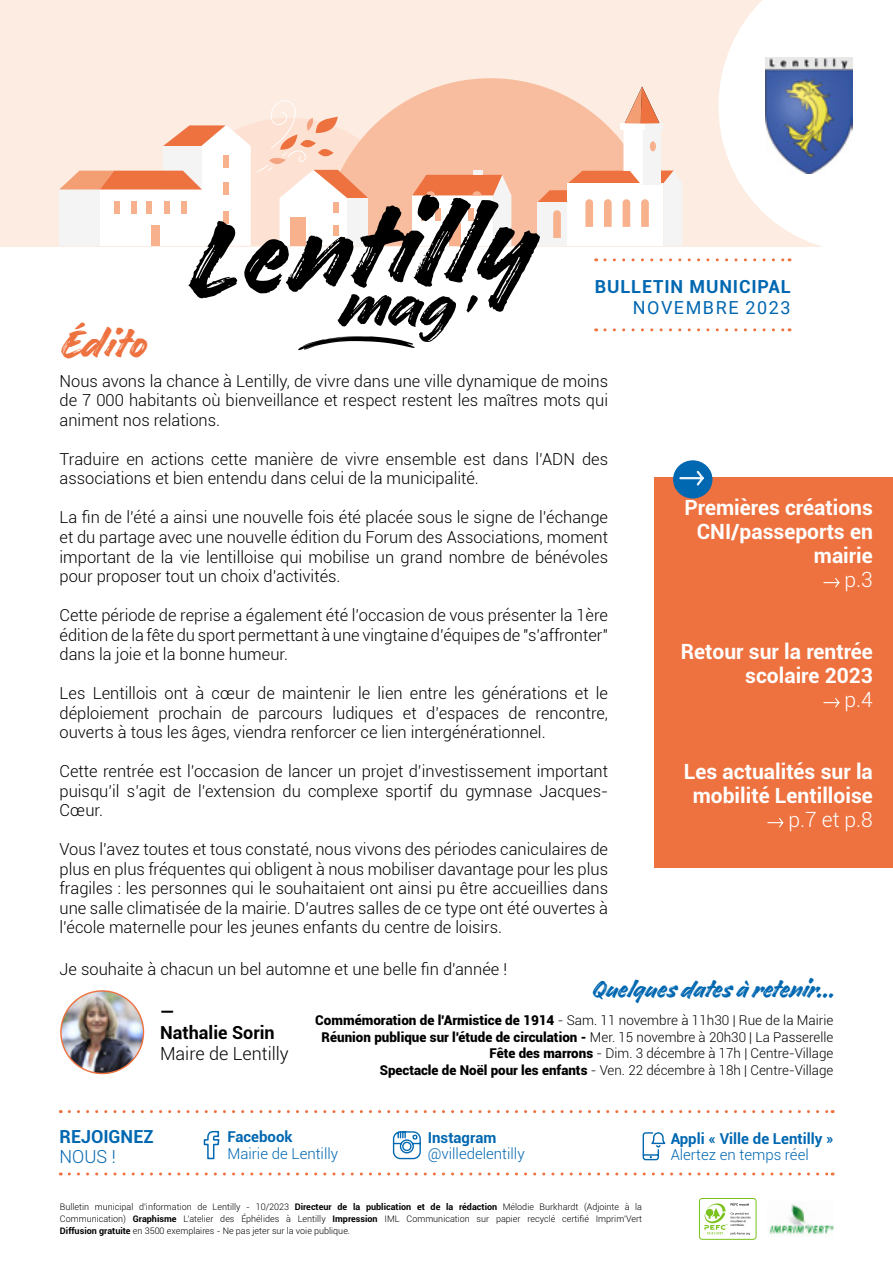
<style>
.page{position:relative;width:893px;height:1263px;background:#fff}
.page>*{position:absolute;margin:0;border:0;box-sizing:border-box;transform-origin:0 0}
.t1{font:45px "Handelson Two";letter-spacing:.04em;color:#ee7240}
.t2{font:27px "Handelson Two";color:#0067b1}
.t3{font:700 21px/24px "Roboto";color:#fff;text-align:right}
.t4{font:300 21px "Roboto";color:#fff}
.t5{font:700 18px "Roboto";letter-spacing:.05em;color:#0067b1}
.t6{font:300 18px "Roboto";color:#000}
.t7{font:700 18px/21px "Roboto";color:#000}
.t8{font:18px "Roboto";letter-spacing:.085em;color:#0067b1}
.t9{font:700 18px "Roboto";color:#0067b1}
.t10{font:300 18px "Roboto";color:#0067b1}
.t11{font:300 16.5px/19.5px "Roboto";color:#000;text-align:justify}
.t12{font:300 15px "Roboto";color:#0067b1}
.t13{font:700 15px "Roboto";color:#0067b1}
.t14{font:300 13.5px/16.5px "Roboto";color:#000;text-align:right}
.t15{font:300 9px/12px "Roboto";color:#000;text-align:justify}
.s1{font-weight:900}
.s2{font-weight:700}
</style>
<div class="page">
<div style="left:0;top:0;width:893px;height:247px;background:#fdece2"></div>
<svg style="left:437px;top:78px;width:206px;height:9px"></svg>
<div style="left:720px;top:0;width:173px;height:262px;background:#fff"></div>
<img style="left:766px;top:57px;width:86px;height:116px">
<div style="left:655px;top:478px;width:238px;height:390px;background:#ee7240"></div>
<img style="left:61px;top:991px;width:82px;height:82px;border-radius:41px">
<svg style="left:823px;top:578px;width:17px;height:10px"></svg>
<svg style="left:823px;top:698px;width:17px;height:10px"></svg>
<svg style="left:767px;top:818px;width:17px;height:10px"></svg>
<svg style="left:69px;top:1110px;width:764px;height:3px"></svg>
<svg style="left:69px;top:1172px;width:764px;height:3px"></svg>
<svg style="left:392px;top:1131px;width:29px;height:29px"></svg>
<svg style="left:642px;top:1132px;width:24px;height:29px"></svg>
<svg style="left:203px;top:1130px;width:17px;height:30px"></svg>
<div style="left:673px;top:460px;width:39px;height:38px;background:#0067b1;border-radius:50%"></div>
<svg style="left:679px;top:470px;width:25px;height:16px"></svg>
<img style="left:769px;top:1204px;width:65px;height:32px">
<div style="left:699px;top:1198px;width:57px;height:41px;border:1px solid #7ac21c;border-radius:3px"></div>
<svg style="left:704px;top:1203px;width:46px;height:32px"></svg>
<svg style="left:59px;top:87px;width:731px;height:264px"></svg>
<h1 class="t1" style="left:59px;top:319px;width:88px">Édito</h1>
<p class="t5" style="left:595px;top:274px;width:198px">BULLETIN MUNICIPAL</p>
<p class="t8" style="left:633px;top:295px;width:159px">NOVEMBRE 2023</p>
<p class="t11" style="left:60px;top:371px;width:550px">Nous avons la chance à Lentilly, de vivre dans une ville dynamique de moins de 7 000 habitants où bienveillance et respect restent les maîtres mots qui animent nos relations.</p>
<p class="t11" style="left:60px;top:449px;width:550px">Traduire en actions cette manière de vivre ensemble est dans l’ADN des associations et bien entendu dans celui de la municipalité.</p>
<p class="t11" style="left:60px;top:507px;width:550px">La fin de l’été a ainsi une nouvelle fois été placée sous le signe de l’échange et du partage avec une nouvelle édition du Forum des Associations, moment important de la vie lentilloise qui mobilise un grand nombre de bénévoles pour proposer tout un choix d’activités.</p>
<p class="t11" style="left:60px;top:605px;width:550px">Cette période de reprise a également été l’occasion de vous présenter la 1ère édition de la fête du sport permettant à une vingtaine d’équipes de "s’affronter" dans la joie et la bonne humeur.</p>
<p class="t11" style="left:60px;top:683px;width:550px">Les Lentillois ont à cœur de maintenir le lien entre les générations et le déploiement prochain de parcours ludiques et d’espaces de rencontre, ouverts à tous les âges, viendra renforcer ce lien intergénérationnel.</p>
<p class="t11" style="left:60px;top:761px;width:550px">Cette rentrée est l’occasion de lancer un projet d’investissement important puisqu’il s’agit de l’extension du complexe sportif du gymnase Jacques-Cœur.</p>
<p class="t11" style="left:60px;top:839px;width:550px">Vous l’avez toutes et tous constaté, nous vivons des périodes caniculaires de plus en plus fréquentes qui obligent à nous mobiliser davantage pour les plus fragiles : les personnes qui le souhaitaient ont ainsi pu être accueillies dans une salle climatisée de la mairie. D’autres salles de ce type ont été ouvertes à l’école maternelle pour les jeunes enfants du centre de loisirs.</p>
<p class="t11" style="left:60px;top:959px;width:449px">Je souhaite à chacun un bel automne et une belle fin d'année !</p>
<p class="t3" style="left:685px;top:495px;width:190px">Premières créations<br>CNI/passeports en mairie</p>
<p class="t4" style="left:844px;top:565px;width:30px">p.3</p>
<p class="t3" style="left:681px;top:639px;width:193px">Retour sur la rentrée scolaire 2023</p>
<p class="t4" style="left:844px;top:685px;width:30px">p.4</p>
<p class="t3" style="left:684px;top:759px;width:191px;text-align:center">Les actualités sur la mobilité Lentilloise</p>
<p class="t4" style="left:788px;top:805px;width:86px">p.7 et p.8</p>
<p class="t7" style="left:160px;top:1000px;width:116px">—<br>Nathalie Sorin</p>
<p class="t6" style="left:160px;top:1041px;width:130px">Maire de Lentilly</p>
<h2 class="t2" style="left:591px;top:974px;width:245px">Quelques dates à retenir...</h2>
<p class="t14" style="left:315px;top:1012px;width:520px"><span class="s1">Commémoration de l'Armistice de 1914</span> - Sam. 11 novembre à 11h30 | Rue de la Mairie <span class="s1">Réunion publique sur l'étude de circulation -</span> Mer. 15 novembre à 20h30 | La Passerelle <span class="s1">Fête des marrons</span> - Dim. 3 décembre à 17h | Centre-Village<br><span class="s1">Spectacle de Noël pour les enfants</span> - Ven. 22 décembre à 18h | Centre-Village</p>
<p class="t9" style="left:60px;top:1124px;width:96px">REJOIGNEZ</p>
<p class="t10" style="left:60px;top:1143px;width:58px">NOUS !</p>
<p class="t13" style="left:227px;top:1126px;width:67px">Facebook</p>
<p class="t12" style="left:227px;top:1143px;width:112px">Mairie de Lentilly</p>
<p class="t13" style="left:428px;top:1127px;width:70px">Instagram</p>
<p class="t12" style="left:428px;top:1143px;width:98px">@villedelentilly</p>
<p class="t13" style="left:671px;top:1128px;width:165px">Appli « Ville de Lentilly »</p>
<p class="t12" style="left:671px;top:1144px;width:140px">Alertez en temps réel</p>
<p class="t15" style="left:60px;top:1201px;width:584px">Bulletin municipal d'information de Lentilly - 10/2023 <span class="s2">Directeur de la publication et de la rédaction</span> Mélodie Burkhardt (Adjointe à la Communication) <span class="s2">Graphisme</span> L'atelier des Éphélides à Lentilly <span class="s2">Impression</span> IML Communication sur papier recyclé certifié Imprim'Vert <span class="s2">Diffusion gratuite</span> en 3500 exemplaires - Ne pas jeter sur la voie publique.</p>
</div>
